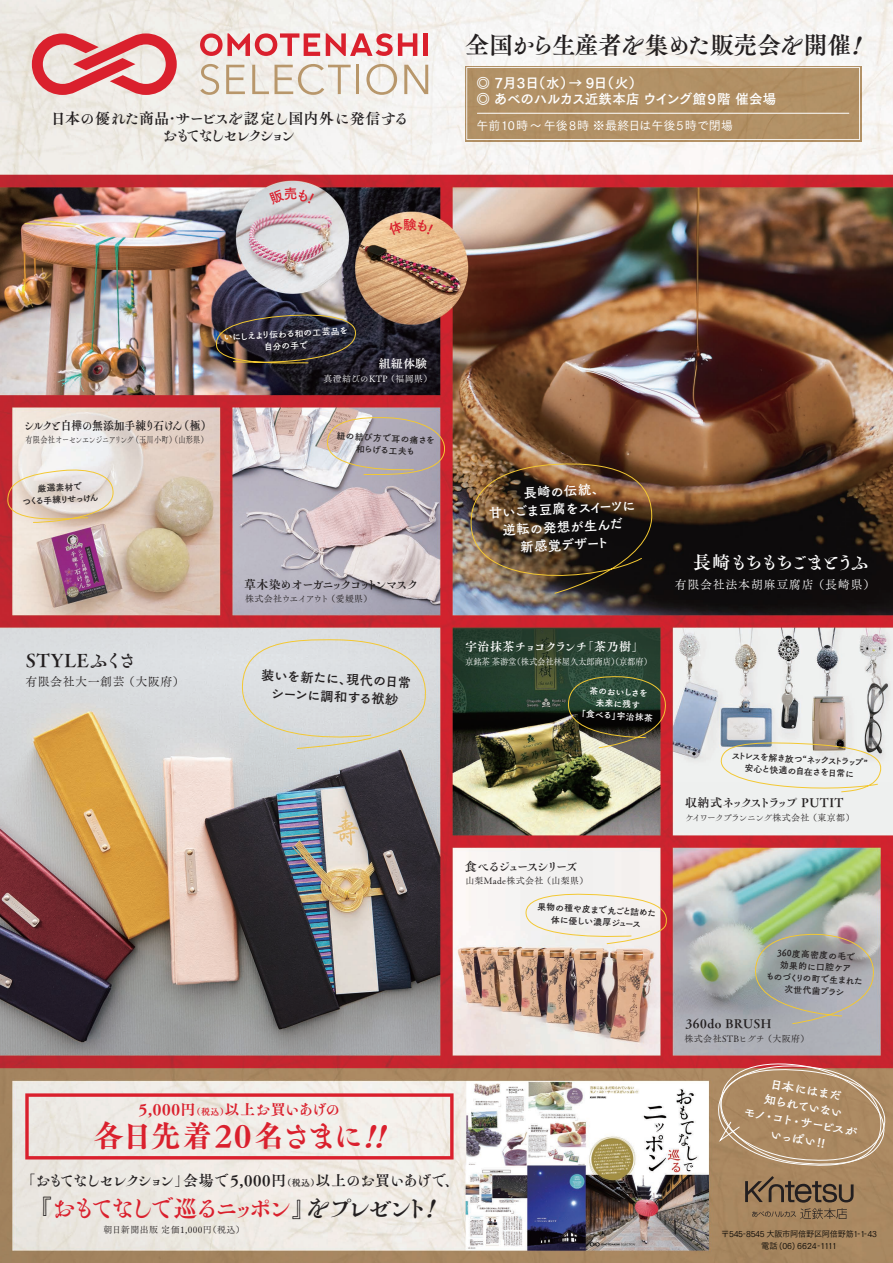
<style>
.page{position:relative;width:893px;height:1263px;background:#fff}
.page>*{position:absolute;margin:0;border:0;box-sizing:border-box;transform-origin:0 0}
.t1{font:30px "Tsuku C Old Min Pr 6 E";letter-spacing:-.04em;color:#da202d}
.t2{font:24px "Tsuku C Old Min Pr 6 B";letter-spacing:-.18em;color:#da202d}
.t3{font:24px "Tsuku C Old Min Pr 6 B";letter-spacing:-.04em;color:#231f20}
.t4{font:18px "Tsuku C Old Min Pr 6 B";letter-spacing:-.175em;color:#fff}
.t5{font:18px "Tsuku C Old Min Pr 6 B";letter-spacing:.04em;color:#231f20}
.t6{font:15px/16.5px "Tsuku C Old Min Pr 6 B";letter-spacing:-.07em;color:#231f20;text-align:center}
.t7{font:15px "Tsuku C Old Min Pr 6 E";letter-spacing:.02em;color:#da202d}
.t8{font:13.5px/16.5px "Tsuku Go Pro B";letter-spacing:-.005em;color:#fff}
.t9{font:13.5px/18px "Tsuku Old Gothic Std B";color:#fff;text-align:center}
.t10{font:13.5px/18px "Tsuku Old Gothic Std B";color:#231f20;text-align:center}
.t11{font:12px/16.5px "Tsuku Antique L Go Std B";color:#fff}
.t12{font:12px "Tsuku Go Pro M";letter-spacing:.01em;color:#fff}
.t13{font:12px "Tsuku C Old Min Pr 6 B";letter-spacing:-.05em;color:#231f20;scale:.9 1}
.t14{font:12px "Tsuku C Old Min Pr 6 B";letter-spacing:-.17em;color:#231f20}
.t15{font:12px "Tsuku C Old Min Pr 6 R";letter-spacing:.06em;color:#fff}
.t16{font:12px "Tsuku C Old Min Pr 6 B";letter-spacing:-.07em;color:#231f20}
.t17{font:12px "Tsuku C Old Min Pr 6 B";letter-spacing:-.02em;color:#fff}
.t18{font:12px "Tsuku C Old Min Pr 6 R";letter-spacing:.04em;color:#231f20}
.t19{font:12px "Tsuku C Old Min Pr 6 B";letter-spacing:-.185em;color:#231f20}
.t20{font:12px "Tsuku C Old Min Pr 6 B";letter-spacing:.04em;color:#231f20}
.t21{font:12px "Tsuku C Old Min Pr 6 B";letter-spacing:.02em;color:#fff}
.t22{font:9px/12px "Tsuku Old Gothic Std B";color:#231f20;text-align:center}
.t23{font:9px "Tsuku C Old Min Pr 6 R";letter-spacing:.04em;color:#231f20}
.t24{font:9px/12px "Tsuku Old Gothic Std B";color:#fff;text-align:center}
.t25{font:9px "Tsuku C Old Min Pr 6 R";letter-spacing:-.04em;color:#231f20;scale:.8 1}
.t26{font:9px "Tsuku C Old Min Pr 6 R";letter-spacing:-.02em;color:#fff;scale:.93 1}
.t27{font:9px "Tsuku C Old Min Pr 6 R";letter-spacing:-.09em;color:#231f20}
.t28{font:9px "Tsuku C Old Min Pr 6 R";letter-spacing:-.02em;color:#231f20}
.t29{font:9px "Tsuku C Old Min Pr 6 R";letter-spacing:.04em;color:#fff}
.t30{font:8.25px/12px "Tsuku Go Pro R";letter-spacing:-.04em;color:#010101;text-align:center}
.s1{font-size:9px}
.s2{color:#231f20}
</style>
<div class="page">
<img style="left:0;top:0;width:893px;height:1263px">
<svg style="left:200px;top:64px;width:19px;height:31px"></svg>
<svg style="left:226px;top:65px;width:19px;height:29px"></svg>
<svg style="left:252px;top:65px;width:17px;height:29px"></svg>
<svg style="left:275px;top:64px;width:76px;height:31px"></svg>
<hr style="left:356px;top:65px;width:3px;height:29px;background:#b8976b">
<svg style="left:366px;top:64px;width:31px;height:31px"></svg>
<svg style="left:404px;top:65px;width:24px;height:29px"></svg>
<svg style="left:200px;top:33px;width:120px;height:23px;background:#e79699"></svg>
<svg style="left:326px;top:33px;width:91px;height:23px"></svg>
<hr style="left:424px;top:33px;width:4px;height:23px;background:#da202d">
<svg style="left:32px;top:33px;width:145px;height:62px;background:#e48e90"></svg>
<div style="left:465px;top:66px;width:396px;height:75px;background:#b8976b"></div>
<svg style="left:466px;top:67px;width:394px;height:73px"></svg>
<svg style="left:745px;top:1176px;width:109px;height:26px;background:#80674c"></svg>
<svg style="left:752px;top:1208px;width:95px;height:11px"></svg>
<hr style="left:477px;top:113px;width:372px;height:1px;background:#fff">
<svg style="left:25px;top:1093px;width:429px;height:66px;background:#edd5d1"></svg>
<svg style="left:754px;top:934px;width:126px;height:90px;background:#a6a8a6"></svg>
<svg style="left:523px;top:891px;width:150px;height:53px"></svg>
<svg style="left:711px;top:741px;width:179px;height:52px"></svg>
<img style="left:567px;top:676px;width:104px;height:72px">
<svg style="left:324px;top:417px;width:124px;height:63px;background:#bdabae"></svg>
<svg style="left:7px;top:468px;width:107px;height:59px;background:#e2cfc1"></svg>
<img style="left:214px;top:312px;width:145px;height:56px">
<svg style="left:239px;top:639px;width:193px;height:112px;background:#d9dbda"></svg>
<img style="left:469px;top:461px;width:183px;height:133px">
<svg style="left:715px;top:1059px;width:177px;height:110px;background:#b18766"></svg>
<svg style="left:268px;top:188px;width:46px;height:17px"></svg>
<svg style="left:388px;top:218px;width:45px;height:18px"></svg>
<h3 class="t6" style="left:51px;top:110px;width:359px">日本の優れた商品・サービスを認定し国内外に発信するおもてなしセレクション</h3>
<h2 class="t3" style="left:465px;top:24px;width:398px">全国から生産者を集めた販売会を開催!</h2>
<h3 class="t8" style="left:476px;top:73px;width:302px">◎ 7月3日（水）→ 9日（火）<br>◎ あべのハルカス近鉄本店 ウイング館9階 催会場</h3>
<h3 class="t12" style="left:476px;top:116px;width:258px">午前10時～午後8時 ※最終日は午後5時で閉場</h3>
<p class="t24" style="left:223px;top:331px;width:126px;rotate:-3deg">いにしえより伝わる和の工芸品を自分の手で</p>
<h3 class="t13" style="left:24px;top:415px;width:210px">シルクと白樺の無添加手練り石けん（極）</h3>
<p class="t25" style="left:25px;top:432px;width:230px">有限会社オーセンエンジニアリング（玉川小町）（山形県）</p>
<p class="t22" style="left:21px;top:483px;width:78px;rotate:-3deg">厳選素材で<br>つくる手練りせっけん</p>
<h3 class="t21" style="left:379px;top:353px;width:50px">組紐体験</h3>
<p class="t29" style="left:323px;top:370px;width:111px">真澄結びのKTP （福岡県）</p>
<p class="t22" style="left:337px;top:429px;width:100px;rotate:3deg">紐の結び方で耳の痛さを和らげる工夫も</p>
<h3 class="t14" style="left:244px;top:574px;width:176px">草木染めオーガニックコットンマスク</h3>
<p class="t28" style="left:245px;top:591px;width:129px">株式会社ウエイアウト （愛媛県）</p>
<h3 class="t5" style="left:26px;top:644px;width:112px">STYLEふくさ</h3>
<h3 class="t18" style="left:25px;top:671px;width:161px">有限会社大一創芸 （大阪府）</h3>
<h3 class="t10" style="left:261px;top:665px;width:152px;rotate:3deg">装いを新たに、現代の日常シーンに調和する袱紗</h3>
<h3 class="t9" style="left:487px;top:485px;width:149px;rotate:-3deg">長崎の伝統、<br>甘いごま豆腐をスイーツに逆転の発想が生んだ<br>新感覚デザート</h3>
<h3 class="t17" style="left:465px;top:636px;width:180px">宇治抹茶チョコクランチ「茶乃樹」</h3>
<p class="t26" style="left:465px;top:654px;width:202px">京銘茶 茶游堂（株式会社林屋久太郎商店）（京都府）</p>
<p class="t24" style="left:578px;top:683px;width:78px;rotate:3deg">茶のおいしさを<br>未来に残す<br>「食べる」宇治抹茶</p>
<h3 class="t19" style="left:465px;top:855px;width:114px">食べるジュースシリーズ</h3>
<p class="t23" style="left:465px;top:873px;width:125px">山梨Made株式会社 （山梨県）</p>
<p class="t22" style="left:538px;top:900px;width:121px;rotate:3deg">果物の種や皮まで丸ごと詰めた体に優しい濃厚ジュース</p>
<h3 class="t7" style="left:139px;top:1101px;width:203px">5,000円<span class="s1">（税込）</span>以上お買いあげの</h3>
<h1 class="t1" style="left:94px;top:1119px;width:295px">各日先着20名さまに!!</h1>
<h3 class="t6" style="left:21px;top:1172px;width:440px">「おもてなしセレクション」会場で5,000円<span class="s1">（税込）</span>以上のお買いあげで、</h3>
<h2 class="t2" style="left:28px;top:1186px;width:409px"><span class="s2">『</span>おもてなしで巡るニッポン<span class="s2">』をプレゼント!</span></h2>
<p class="t23" style="left:104px;top:1221px;width:143px">朝日新聞出版 定価1,000円（税込）</p>
<h3 class="t4" style="left:693px;top:546px;width:177px">長崎もちもちごまとうふ</h3>
<h3 class="t15" style="left:675px;top:573px;width:202px">有限会社法本胡麻豆腐店 （長崎県）</h3>
<p class="t22" style="left:732px;top:749px;width:138px;rotate:3deg">ストレスを解き放つ“ネックストラップ ”安心と快適の自在さを日常に</p>
<h3 class="t16" style="left:685px;top:792px;width:160px">収納式ネックストラップ PUTIT</h3>
<p class="t27" style="left:685px;top:810px;width:171px">ケイワークプランニング株式会社 （東京都）</p>
<p class="t22" style="left:768px;top:946px;width:99px;rotate:3deg">360度高密度の毛で<br>効果的に口腔ケア<br>ものづくりの町で生まれた次世代歯ブラシ</p>
<h3 class="t20" style="left:686px;top:1013px;width:87px">360do BRUSH</h3>
<p class="t23" style="left:685px;top:1031px;width:127px">株式会社STBヒグチ （大阪府）</p>
<h3 class="t11" style="left:772px;top:1074px;width:74px;rotate:10deg">日本にはまだ</h3>
<h3 class="t11" style="left:775px;top:1108px;width:57px;text-indent:-30px;rotate:10deg">モノ・<br>いっぱい!!</h3>
<h3 class="t11" style="left:766px;top:1090px;width:80px;rotate:10deg">知られていない</h3>
<h3 class="t11" style="left:774px;top:1108px;width:88px;rotate:10deg">コト・サービスが</h3>
<p class="t30" style="left:721px;top:1227px;width:157px">〒545-8545 大阪市阿倍野区阿倍野筋1-1-43電話 (06) 6624-1111</p>
</div>
